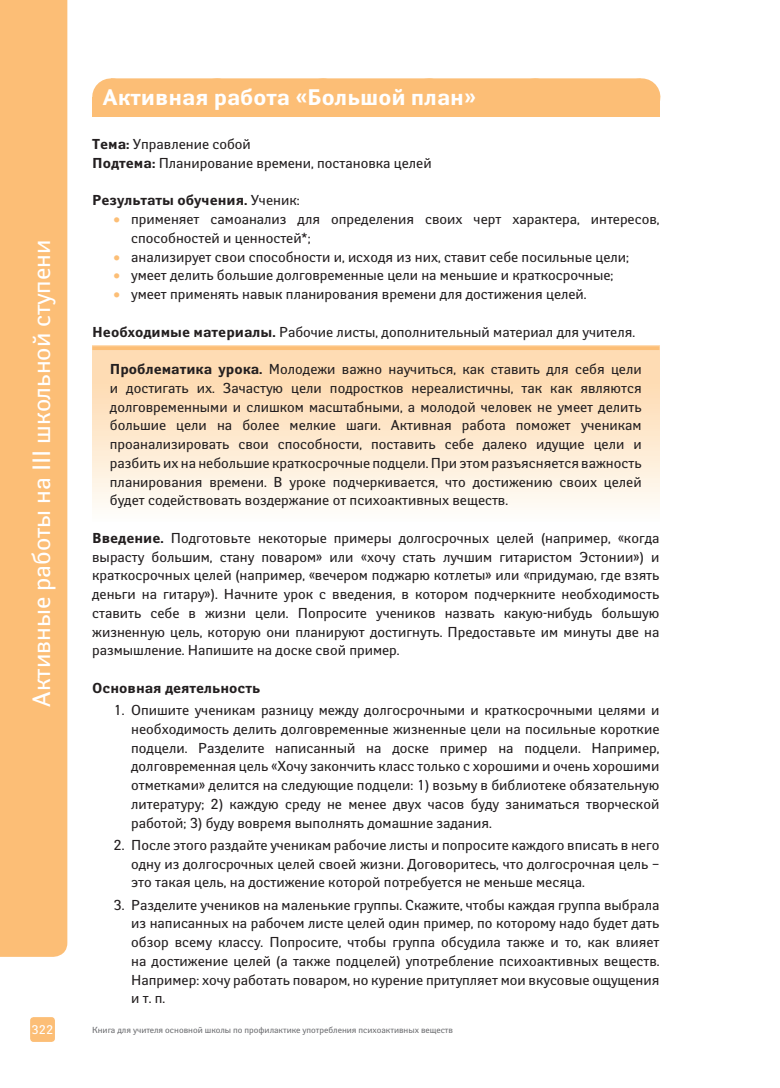
<style>
.page{position:relative;width:780px;height:1088px;background:#fff}
.page>*{position:absolute;margin:0;border:0;box-sizing:border-box;transform-origin:0 0}
.t1{font:25px "Yanus";color:#fff}
.t2{font:700 22.5px "Yanus";color:#fff}
.t3{font:14.38px/18.8px "Yanus";color:#231f20;text-align:justify}
.t4{font:700 14.38px "Yanus";color:#231f20}
.t5{font:12.5px "Yanus";color:#fff}
.t6{font:8.75px "Yanus";color:#6c6d70}
.s1{font-weight:700}
.s2{font-weight:400}
.s3{color:#fcbe76}
</style>
<div class="page">
<div style="left:30px;top:1017px;width:25px;height:25px;background:#fcbe76;border-radius:3px"></div>
<div style="left:0;top:0;width:67px;height:957px;background:#fcbe76"></div>
<div style="left:92px;top:345px;width:567px;height:176px;background:linear-gradient(to bottom,#fed5a6,#fefcf7)"></div>
<svg style="left:92px;top:346px;width:567px;height:4px;background:#fcc07a"></svg>
<div style="left:92px;top:97px;width:567px;height:19px;background:#fcbe76"></div>
<div style="left:111px;top:78px;width:529px;height:38px;background:#fcbe76"></div>
<svg style="left:217px;top:78px;width:370px;height:1px"></svg>
<hr style="left:640px;top:78px;width:1px;height:38px;background:#fcbe76">
<h1 class="t1" style="left:26px;top:707px;width:468px;rotate:-90deg">Активные работы на III школьной ступени</h1>
<h2 class="t2" style="left:103px;top:84px;width:374px">Активная работа «большой план»</h2>
<p class="t3" style="left:92px;top:135px;width:341px"><span class="s1">тема:</span> Управление собой<br><span class="s1">Подтема:</span> Планирование времени, постановка целей</p>
<p class="t4" style="left:92px;top:192px;width:209px">Результаты обучения. <span class="s2">Ученик:</span></p>
<p class="t3" style="left:131px;top:210px;width:529px;text-indent:-18px"><span class="s3">•</span> применяет самоанализ для определения своих черт характера, интересов, способностей и ценностей*;</p>
<p class="t3" style="left:113px;top:247px;width:517px"><span class="s3">•</span> анализирует свои способности и, исходя из них, ставит себе посильные цели;</p>
<p class="t3" style="left:113px;top:266px;width:501px"><span class="s3">•</span> умеет делить большие долговременные цели на меньшие и краткосрочные;</p>
<p class="t3" style="left:113px;top:285px;width:474px"><span class="s3">•</span> умеет применять навык планирования времени для достижения целей.</p>
<p class="t3" style="left:92px;top:322px;width:544px"><span class="s1">Необходимые материалы.</span> Рабочие листы, дополнительный материал для учителя.</p>
<p class="t3" style="left:110px;top:360px;width:533px"><span class="s1">Проблематика урока.</span> Молодежи важно научиться, как ставить для себя цели и достигать их. Зачастую цели подростков нереалистичны, так как являются долговременными и слишком масштабными, а молодой человек не умеет делить большие цели на более мелкие шаги. Активная работа поможет ученикам проанализировать свои способности, поставить себе далеко идущие цели и разбить их на небольшие краткосрочные подцели. При этом разъясняется важность планирования времени. В уроке подчеркивается, что достижению своих целей будет содействовать воздержание от психоактивных веществ.</p>
<p class="t3" style="left:92px;top:528px;width:568px"><span class="s1">Введение.</span> Подготовьте некоторые примеры долгосрочных целей (например, «когда вырасту большим, стану поваром» или «хочу стать лучшим гитаристом Эстонии») и краткосрочных целей (например, «вечером поджарю котлеты» или «придумаю, где взять деньги на гитару»). Начните урок с введения, в котором подчеркните необходимость ставить себе в жизни цели. Попросите учеников назвать какую-нибудь большую жизненную цель, которую они планируют достигнуть. Предоставьте им минуты две на размышление. Напишите на доске свой пример.</p>
<p class="t4" style="left:92px;top:679px;width:170px">Основная деятельность</p>
<p class="t3" style="left:131px;top:701px;width:529px;text-indent:-18px">1. Опишите ученикам разницу между долгосрочными и краткосрочными целями и необходимость делить долговременные жизненные цели на посильные короткие подцели. Разделите написанный на доске пример на подцели. Например, долговременная цель «Хочу закончить класс только с хорошими и очень хорошими отметками» делится на следующие подцели: 1) возьму в библиотеке обязательную литературу; 2) каждую среду не менее двух часов буду заниматься творческой работой; 3) буду вовремя выполнять домашние задания.</p>
<p class="t3" style="left:131px;top:835px;width:529px;text-indent:-18px">2. После этого раздайте ученикам рабочие листы и попросите каждого вписать в него одну из долгосрочных целей своей жизни. Договоритесь, что долгосрочная цель – это такая цель, на достижение которой потребуется не меньше месяца.</p>
<p class="t3" style="left:131px;top:895px;width:530px;text-indent:-18px">3. Разделите учеников на маленькие группы. Скажите, чтобы каждая группа выбрала из написанных на рабочем листе целей один пример, по которому надо будет дать обзор всему классу. Попросите, чтобы группа обсудила также и то, как влияет на достижение целей (а также подцелей) употребление психоактивных веществ.<br>Например: хочу работать поваром, но курение притупляет мои вкусовые ощущения и т. п.</p>
<p class="t5" style="left:32px;top:1022px;width:23px">322</p>
<p class="t6" style="left:92px;top:1024px;width:362px">Книга для учителя основной школы по профилактике употребления психоактивных веществ</p>
</div>
